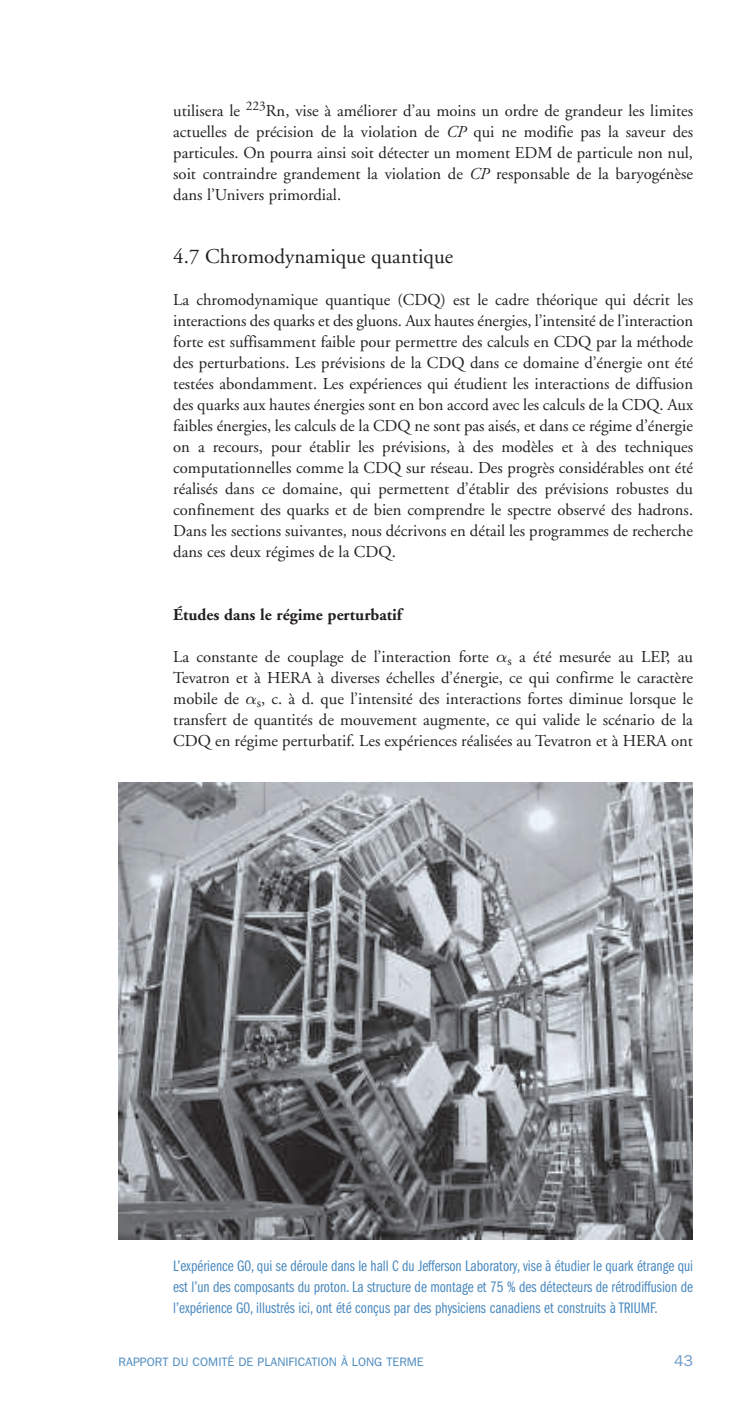
<style>
.page{position:relative;width:756px;height:1418px;background:#fff}
.page>*{position:absolute;margin:0;border:0;box-sizing:border-box;transform-origin:0 0}
.t1{font:21px "Adobe Garamond";color:#231f20}
.t2{font:16.62px/21px "Adobe Garamond";color:#231f20;text-align:justify}
.t3{font:700 16.62px "Adobe Garamond";color:#231f20}
.t4{font:15.75px/21px "Franklin Gothic Book Cmpr";color:#4a89be;text-align:justify}
.t5{font:15.75px "Franklin Gothic";color:#6e9bc9}
.t6{font:12.25px "Franklin Gothic";color:#4a89be}
.s1{font-style:italic}
.s2{font-family:"CMMI8"}
</style>
<div class="page">
<img style="left:119px;top:782px;width:574px;height:457px">
<p class="t2" style="left:173px;top:101px;width:521px">utilisera le <sup>223</sup>Rn, vise à améliorer d’au moins un ordre de grandeur les limites actuelles de précision de la violation de <span class="s1">CP</span> qui ne modifie pas la saveur des particules. On pourra ainsi soit détecter un moment EDM de particule non nul, soit contraindre grandement la violation de <span class="s1">CP</span> responsable de la baryogénèse dans l’Univers primordial.</p>
<p class="t1" style="left:173px;top:247px;width:281px">4.7 Chromodynamique quantique</p>
<p class="t2" style="left:173px;top:290px;width:521px">La chromodynamique quantique (CDQ) est le cadre théorique qui décrit les interactions des quarks et des gluons. Aux hautes énergies, l’intensité de l’interaction forte est suffisamment faible pour permettre des calculs en CDQ par la méthode des perturbations. Les prévisions de la CDQ dans ce domaine d’énergie ont été testées abondamment. Les expériences qui étudient les interactions de diffusion des quarks aux hautes énergies sont en bon accord avec les calculs de la CDQ. Aux faibles énergies, les calculs de la CDQ ne sont pas aisés, et dans ce régime d’énergie on a recours, pour établir les prévisions, à des modèles et à des techniques computationnelles comme la CDQ sur réseau. Des progrès considérables ont été réalisés dans ce domaine, qui permettent d’établir des prévisions robustes du confinement des quarks et de bien comprendre le spectre observé des hadrons.<br>Dans les sections suivantes, nous décrivons en détail les programmes de recherche dans ces deux régimes de la CDQ.</p>
<p class="t3" style="left:173px;top:608px;width:230px">Études dans le régime perturbatif</p>
<p class="t2" style="left:173px;top:647px;width:521px">La constante de couplage de l’interaction forte <span class="s2">α</span><sub>s</sub> a été mesurée au LEP, au Tevatron et à HERA à diverses échelles d’énergie, ce qui confirme le caractère mobile de <span class="s2">α</span><sub>s</sub>, c. à d. que l’intensité des interactions fortes diminue lorsque le transfert de quantités de mouvement augmente, ce qui valide le scénario de la CDQ en régime perturbatif. Les expériences réalisées au Tevatron et à HERA ont</p>
<p class="t4" style="left:173px;top:1256px;width:522px">L’expérience G0, qui se déroule dans le hall C du Jefferson Laboratory, vise à étudier le quark étrange qui est l’un des composants du proton. La structure de montage et 75 % des détecteurs de rétrodiffusion de l’expérience G0, illustrés ici, ont été conçus par des physiciens canadiens et construits à TRIUMF.</p>
<p class="t6" style="left:119px;top:1354px;width:307px">RAPPORT DU COMITÉ DE PLANIFICATION À LONG TERME</p>
<p class="t5" style="left:674px;top:1351px;width:20px">43</p>
</div>
